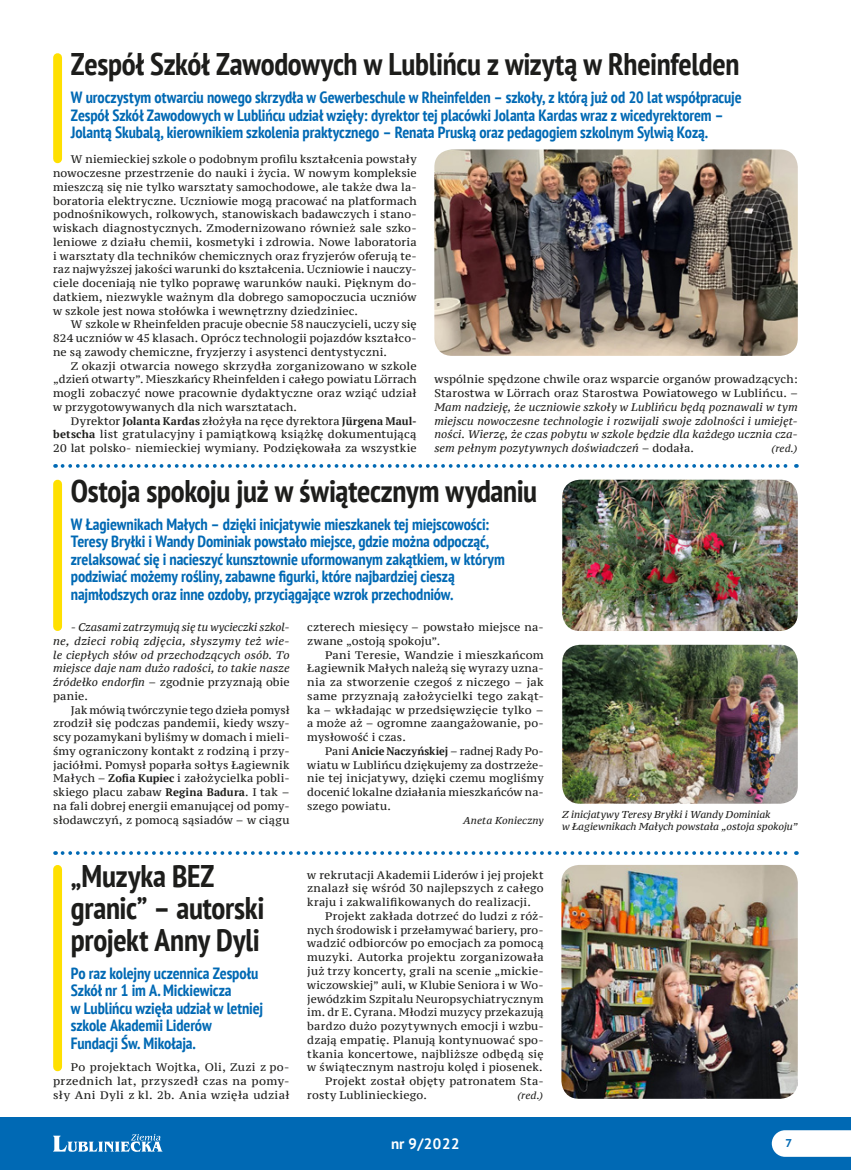
<style>
.page{position:relative;width:851px;height:1170px;background:#fff}
.page>*{position:absolute;margin:0;border:0;box-sizing:border-box;transform-origin:0 0}
._3_tytul{font:700 condensed 31.25px/31.9px "PT Sans";letter-spacing:-.01em;color:#1d1d1b}
._2_lid{font:700 condensed 16.25px/17.5px "PT Sans";letter-spacing:-.005em;color:#0069b4}
.t1{font:700 15px "PT Sans";color:#fff}
.t2{font:700 11.25px "PT Sans Caption";color:#0069b4}
._1_txt{font:11px/13.8px "PT Serif Caption";letter-spacing:.015em;color:#1d1d1b;text-align:justify}
._1_txt-2{font:italic 11px/13.8px "PT Serif Caption";letter-spacing:.01em;color:#1d1d1b;text-align:justify}
._5_podpis_foto{font:italic 10px/11.9px "PT Serif Caption";letter-spacing:-.005em;color:#1d1d1b}
._4_podpis{font:italic 10px "PT Serif Caption";letter-spacing:.01em;color:#1d1d1b}
.s1{font-family:"PT Serif";font-weight:700}
.s2{font-style:normal}
</style>
<div class="page">
<div style="left:0;top:1116px;width:850px;height:53px;background:#0069b4"></div>
<svg style="left:771px;top:1130px;width:79px;height:26px;background:#f1f7fb"></svg>
<svg style="left:53px;top:1134px;width:109px;height:17px"></svg>
<svg style="left:63px;top:464px;width:733px;height:4px"></svg>
<svg style="left:63px;top:851px;width:733px;height:3px"></svg>
<div style="left:53px;top:58px;width:9px;height:101px;background:#ffe000"></div>
<div style="left:53px;top:869px;width:9px;height:197px;background:#ffe000"></div>
<img style="left:561px;top:865px;width:236px;height:233px">
<img style="left:434px;top:149px;width:363px;height:207px">
<div style="left:53px;top:484px;width:9px;height:142px;background:#ffe000"></div>
<img style="left:562px;top:479px;width:235px;height:152px">
<img style="left:562px;top:644px;width:235px;height:159px">
<p class="_3_tytul" style="left:71px;top:47px;width:670px">Zespół Szkół Zawodowych w Lublińcu z wizytą w Rheinfelden</p>
<p class="_2_lid" style="left:71px;top:88px;width:672px">W uroczystym otwarciu nowego skrzydła w Gewerbeschule w Rheinfelden – szkoły, z którą już od 20 lat współpracuje<br>Zespół Szkół Zawodowych w Lublińcu udział wzięły: dyrektor tej placówki Jolanta Kardas wraz z wicedyrektorem –<br>Jolantą Skubalą, kierownikiem szkolenia praktycznego – Renata Pruską oraz pedagogiem szkolnym Sylwią Kozą.</p>
<p class="_1_txt" style="left:53px;top:152px;width:365px;text-indent:18px">W niemieckiej szkole o podobnym profilu kształcenia powstały nowoczesne przestrzenie do nauki i życia. W nowym kompleksie mieszczą się nie tylko warsztaty samochodowe, ale także dwa la&shy;boratoria elektryczne. Uczniowie mogą pracować na platformach podnośnikowych, rolkowych, stanowiskach badawczych i stano&shy;wiskach diagnostycznych. Zmodernizowano również sale szko&shy;leniowe z działu chemii, kosmetyki i zdrowia. Nowe laboratoria i warsztaty dla techników chemicznych oraz fryzjerów oferują te&shy;raz najwyższej jakości warunki do kształcenia. Uczniowie i nauczy&shy;ciele doceniają nie tylko poprawę warunków nauki. Pięknym do&shy;datkiem, niezwykle ważnym dla dobrego samopoczucia uczniów w szkole jest nowa stołówka i wewnętrzny dziedziniec.</p>
<p class="_1_txt" style="left:53px;top:317px;width:365px;text-indent:18px">W szkole w Rheinfelden pracuje obecnie 58 nauczycieli, uczy się 824 uczniów w 45 klasach. Oprócz technologii pojazdów kształco&shy;ne są zawody chemiczne, fryzjerzy i asystenci dentystyczni.</p>
<p class="_1_txt" style="left:53px;top:359px;width:365px;text-indent:18px">Z okazji otwarcia nowego skrzydła zorganizowano w szkole „dzień otwarty”. Mieszkańcy Rheinfelden i całego powiatu Lörrach mogli zobaczyć nowe pracownie dydaktyczne oraz wziąć udział w przygotowywanych dla nich warsztatach.</p>
<p class="_1_txt" style="left:53px;top:414px;width:365px;text-indent:18px">Dyrektor <span class="s1">Jolanta Kardas</span> złożyła na ręce dyrektora <span class="s1">Jürgena Maul&shy;betscha</span> list gratulacyjny i pamiątkową książkę dokumentującą 20 lat polsko- niemieckiej wymiany. Podziękowała za wszystkie</p>
<p class="_1_txt-2" style="left:434px;top:372px;width:365px"><span class="s2">wspólnie spędzone chwile oraz wsparcie organów prowadzących:<br>Starostwa w Lörrach oraz Starostwa Powiatowego w Lublińcu.</span> – Mam nadzieję, że uczniowie szkoły w Lublińcu będą poznawali w tym miejscu nowoczesne technologie i rozwijali swoje zdolności i umiejęt&shy;ności. Wierzę, że czas pobytu w szkole będzie dla każdego ucznia cza&shy;sem pełnym pozytywnych doświadczeń <span class="s2">– dodała.</span></p>
<p class="_3_tytul" style="left:71px;top:474px;width:468px">Ostoja spokoju już w świątecznym wydaniu</p>
<p class="_2_lid" style="left:71px;top:515px;width:435px">W Łagiewnikach Małych – dzięki inicjatywie mieszkanek tej miejscowości:<br>Teresy Bryłki i Wandy Dominiak powstało miejsce, gdzie można odpocząć, zrelaksować się i nacieszyć kunsztownie uformowanym zakątkiem, w którym podziwiać możemy rośliny, zabawne figurki, które najbardziej cieszą najmłodszych oraz inne ozdoby, przyciągające wzrok przechodniów.</p>
<p class="_1_txt-2" style="left:53px;top:620px;width:238px;text-indent:18px">- Czasami zatrzymują się tu wycieczki szkol&shy;ne, dzieci robią zdjęcia, słyszymy też wie&shy;le ciepłych słów od przechodzących osób. To miejsce daje nam dużo radości, to takie nasze źródełko endorfin <span class="s2">– zgodnie przyznają obie panie.</span></p>
<p class="_1_txt" style="left:53px;top:702px;width:238px;text-indent:18px">Jak mówią twórczynie tego dzieła pomysł zrodził się podczas pandemii, kiedy wszy&shy;scy pozamykani byliśmy w domach i mieli&shy;śmy ograniczony kontakt z rodziną i przy&shy;jaciółmi. Pomysł poparła sołtys Łagiewnik Małych – <span class="s1">Zofia Kupiec</span> i założycielka pobli&shy;skiego placu zabaw <span class="s1">Regina Badura</span>. I tak – na fali dobrej energii emanującej od pomy&shy;słodawczyń, z pomocą sąsiadów – w ciągu</p>
<p class="_4_podpis" style="left:771px;top:442px;width:27px">(red.)</p>
<p class="_1_txt" style="left:307px;top:620px;width:238px">czterech miesięcy – powstało miejsce na&shy;zwane „ostoją spokoju”.</p>
<p class="_1_txt" style="left:307px;top:647px;width:238px;text-indent:18px">Pani Teresie, Wandzie i mieszkańcom Łagiewnik Małych należą się wyrazy uzna&shy;nia za stworzenie czegoś z niczego – jak same przyznają założycielki tego zakąt&shy;ka – wkładając w przedsięwzięcie tylko – a może aż – ogromne zaangażowanie, po&shy;mysłowość i czas.</p>
<p class="_1_txt" style="left:307px;top:744px;width:238px;text-indent:18px">Pani <span class="s1">Anicie Naczyńskiej</span> – radnej Rady Po&shy;wiatu w Lublińcu dziękujemy za dostrzeże&shy;nie tej inicjatywy, dzięki czemu mogliśmy docenić lokalne działania mieszkańców na&shy;szego powiatu.</p>
<p class="_4_podpis" style="left:463px;top:813px;width:82px">Aneta Konieczny</p>
<p class="_5_podpis_foto" style="left:562px;top:808px;width:237px">Z inicjatywy Teresy Bryłki i Wandy Dominiak<br>w Łagiewnikach Małych powstała „ostoja spokoju”</p>
<p class="_3_tytul" style="left:71px;top:859px;width:195px">„Muzyka BEZ granic” – autorski projekt Anny Dyli</p>
<p class="_2_lid" style="left:71px;top:963px;width:194px">Po raz kolejny uczennica Zespołu<br>Szkół nr 1 im A. Mickiewicza<br>w Lublińcu wzięła udział w letniej szkole Akademii Liderów<br>Fundacji Św. Mikołaja.</p>
<p class="_1_txt" style="left:53px;top:1060px;width:238px;text-indent:18px">Po projektach Wojtka, Oli, Zuzi z po&shy;przednich lat, przyszedł czas na pomy&shy;sły Ani Dyli z kl. 2b. Ania wzięła udział</p>
<p class="_1_txt" style="left:307px;top:867px;width:238px">w rekrutacji Akademii Liderów i jej projekt znalazł się wśród 30 najlepszych z całego kraju i zakwalifikowanych do realizacji.</p>
<p class="_1_txt" style="left:307px;top:909px;width:238px;text-indent:18px">Projekt zakłada dotrzeć do ludzi z róż&shy;nych środowisk i przełamywać bariery, pro&shy;wadzić odbiorców po emocjach za pomocą muzyki. Autorka projektu zorganizowała już trzy koncerty, grali na scenie „mickie&shy;wiczowskiej” auli, w Klubie Seniora i w Wo&shy;jewódzkim Szpitalu Neuropsychiatrycznym im. dr E.Cyrana. Młodzi muzycy przekazują bardzo dużo pozytywnych emocji i wzbu&shy;dzają empatię. Planują kontynuować spo&shy;tkania koncertowe, najbliższe odbędą się w świątecznym nastroju kolęd i piosenek.</p>
<p class="_1_txt" style="left:307px;top:1074px;width:238px;text-indent:18px">Projekt został objęty patronatem Sta&shy;rosty Lublinieckiego.</p>
<p class="_4_podpis" style="left:517px;top:1088px;width:27px">(red.)</p>
<h3 class="t1" style="left:391px;top:1133px;width:70px">nr 9/2022</h3>
<p class="t2" style="left:785px;top:1135px;width:9px">7</p>
</div>
